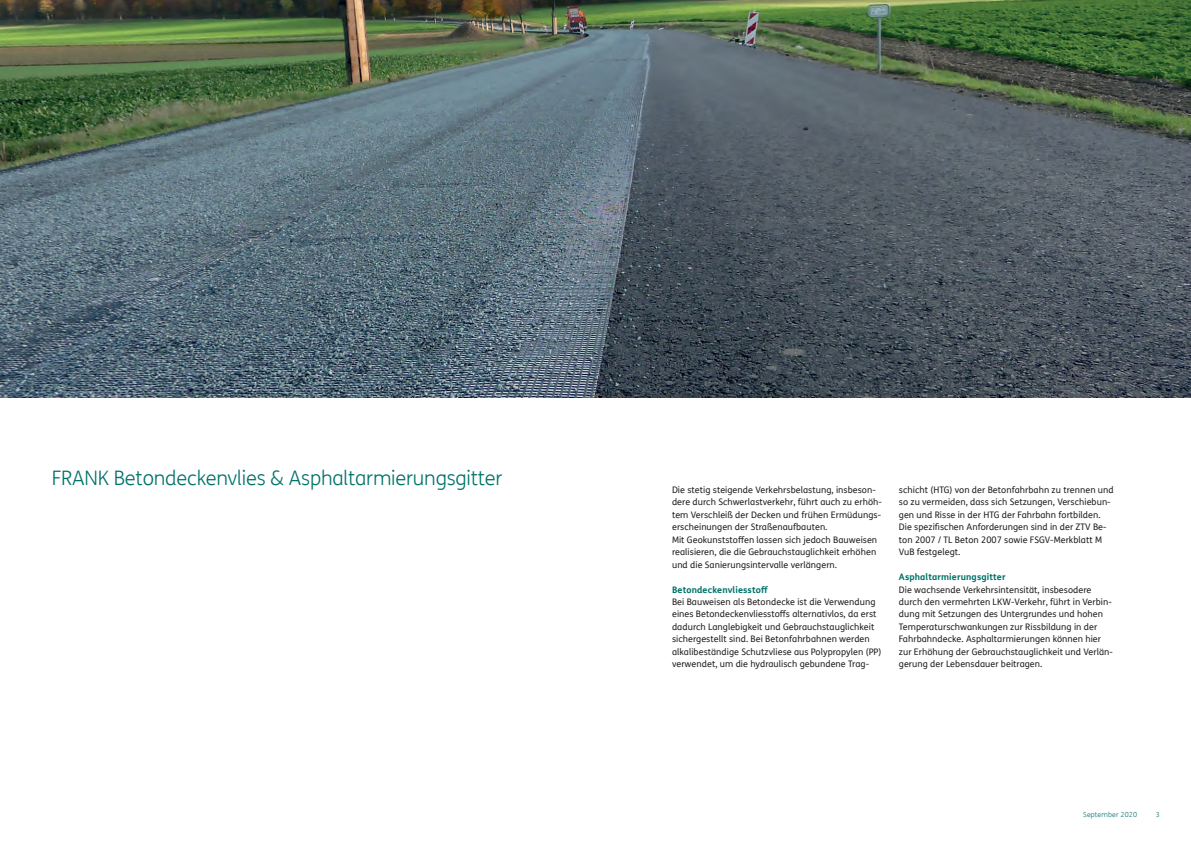
<style>
.page{position:relative;width:1191px;height:842px;background:#fff}
.page>*{position:absolute;margin:0;border:0;box-sizing:border-box;transform-origin:0 0}
.t1{font:300 20px "FS Me Pro";letter-spacing:-.01em;color:#00736a}
.t2{font:9px/12.5px "FS Me Pro";letter-spacing:.005em;color:#231f20}
.t3{font:700 9px "FS Me Pro";letter-spacing:.015em;color:#00736a}
.t4{font:300 7px "FS Me Pro";letter-spacing:.02em;color:#00736a}
</style>
<div class="page">
<img style="left:0;top:0;width:1191px;height:398px">
<h1 class="t1" style="left:52px;top:464px;width:452px">FRANK Betondeckenvlies &amp; Asphaltarmierungsgitter</h1>
<p class="t2" style="left:672px;top:483px;width:211px">Die stetig steigende Verkehrsbelastung, insbeson&shy;dere durch Schwerlastverkehr, führt auch zu erhöh&shy;tem Verschleiß der Decken und frühen Ermüdungs&shy;erscheinungen der Straßenaufbauten.<br>Mit Geokunststoffen lassen sich jedoch Bauweisen realisieren, die die Gebrauchstauglichkeit erhöhen und die Sanierungsintervalle verlängern.</p>
<p class="t3" style="left:672px;top:582px;width:97px">Betondeckenvliesstoff</p>
<p class="t2" style="left:672px;top:595px;width:211px">Bei Bauweisen als Betondecke ist die Verwendung eines Betondeckenvliesstoffs alternativlos, da erst dadurch Langlebigkeit und Gebrauchstauglichkeit sichergestellt sind. Bei Betonfahrbahnen werden alkalibeständige Schutzvliese aus Polypropylen (PP) verwendet, um die hydraulisch gebundene Trag-</p>
<p class="t2" style="left:899px;top:483px;width:216px">schicht (HTG) von der Betonfahrbahn zu trennen und so zu vermeiden, dass sich Setzungen, Verschiebun&shy;gen und Risse in der HTG der Fahrbahn fortbilden.<br>Die spezifischen Anforderungen sind in der ZTV Be&shy;ton 2007 / TL Beton 2007 sowie FSGV-Merkblatt M VuB festgelegt.</p>
<p class="t3" style="left:899px;top:570px;width:108px">Asphaltarmierungsgitter</p>
<p class="t2" style="left:899px;top:583px;width:215px">Die wachsende Verkehrsintensität, insbesodere durch den vermehrten LKW-Verkehr, führt in Verbin&shy;dung mit Setzungen des Untergrundes und hohen Temperaturschwankungen zur Rissbildung in der Fahrbahndecke. Asphaltarmierungen können hier zur Erhöhung der Gebrauchstauglichkeit und Verlän&shy;gerung der Lebensdauer beitragen.</p>
<p class="t4" style="left:1083px;top:810px;width:55px">September 2020</p>
<p class="t4" style="left:1155px;top:810px;width:6px">3</p>
</div>
